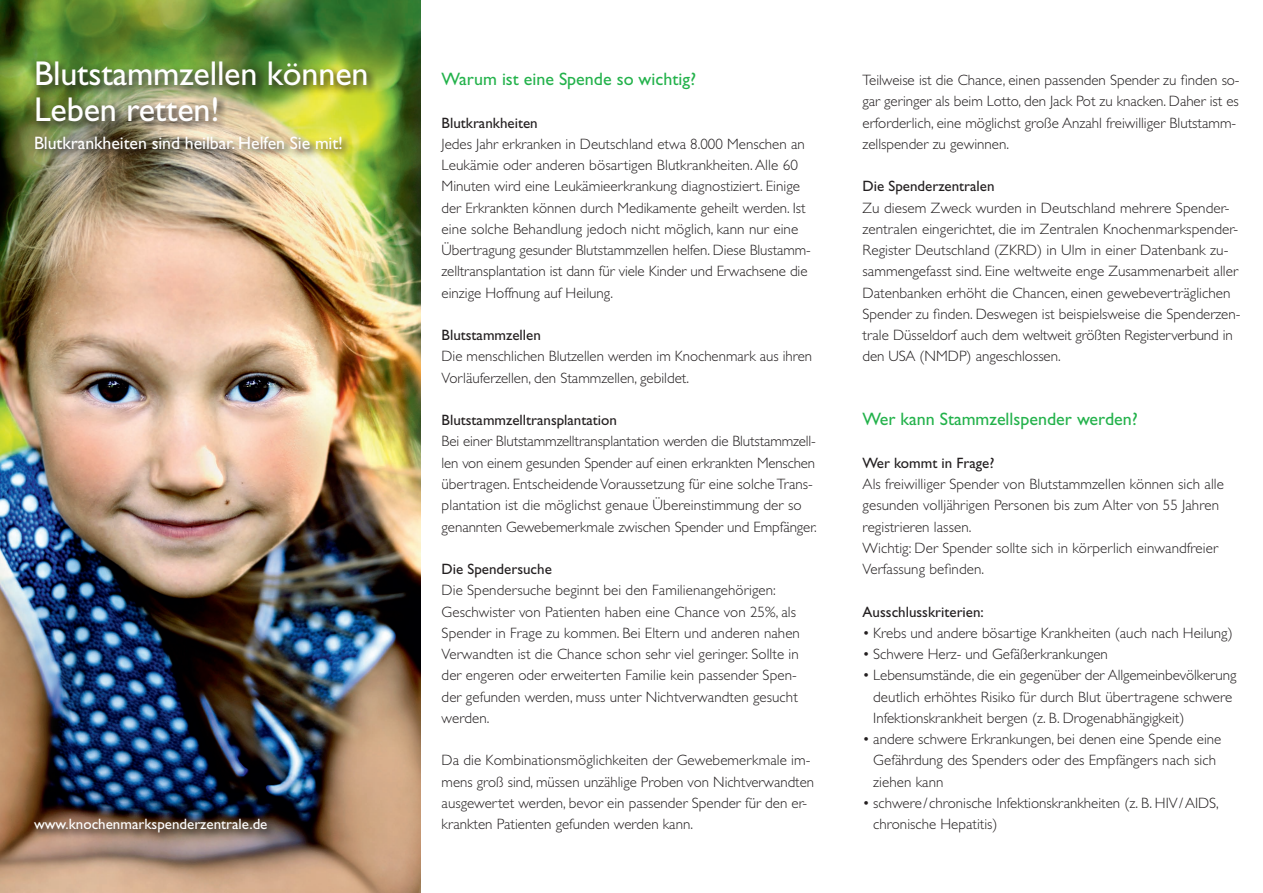
<style>
.page{position:relative;width:1263px;height:893px;background:#fff}
.page>*{position:absolute;margin:0;border:0;box-sizing:border-box;transform-origin:0 0}
.t1{font:34.5px/36px "Gill Sans";letter-spacing:-.005em;color:#fff}
.t2{font:18px "Gill Sans CE";color:#23b24b}
.t3{font:18px "Gill Sans CE";letter-spacing:-.005em;color:#fff}
.t4{font:300 15px/21.3px "Gill Sans CE";color:#231f20}
.t5{font:15px "Gill Sans CE";color:#231f20}
.t6{font:15px "Gill Sans CE";color:#fff}
</style>
<div class="page">
<img style="left:0;top:0;width:421px;height:893px">
<svg style="left:31px;top:815px;width:390px;height:44px;background:#8d7160"></svg>
<img style="left:33px;top:58px;width:388px;height:74px">
<img style="left:32px;top:132px;width:389px;height:56px">
<h1 class="t1" style="left:34px;top:56px;width:336px">Blutstammzellen können<br>Leben retten!</h1>
<p class="t3" style="left:34px;top:132px;width:311px">Blutkrankheiten sind heilbar. Helfen Sie mit!</p>
<p class="t6" style="left:34px;top:815px;width:235px">www.knochenmarkspenderzentrale.de</p>
<p class="t2" style="left:442px;top:69px;width:256px">Warum ist eine Spende so wichtig?</p>
<p class="t5" style="left:442px;top:114px;width:98px">Blutkrankheiten</p>
<p class="t4" style="left:442px;top:133px;width:371px">Jedes Jahr erkranken in Deutschland etwa 8.000 Menschen an Leukämie oder anderen bösartigen Blutkrankheiten. Alle 60<br>Minuten wird eine Leukämieerkrankung diagnostiziert. Einige der Erkrankten können durch Medikamente geheilt werden. Ist eine solche Behandlung jedoch nicht möglich, kann nur eine Übertragung gesunder Blutstammzellen helfen. Diese Blustamm&shy;zelltransplantation ist dann für viele Kinder und Erwachsene die einzige Hoffnung auf Heilung.</p>
<p class="t5" style="left:442px;top:326px;width:101px">Blutstammzellen</p>
<p class="t4" style="left:442px;top:346px;width:372px">Die menschlichen Blutzellen werden im Knochenmark aus ihren<br>Vorläuferzellen, den Stammzellen, gebildet.</p>
<p class="t5" style="left:442px;top:412px;width:177px">Blutstammzelltransplantation</p>
<p class="t4" style="left:442px;top:431px;width:376px">Bei einer Blutstammzelltransplantation werden die Blutstammzell&shy;len von einem gesunden Spender auf einen erkrankten Menschen übertragen. Entscheidende Voraussetzung für eine solche Trans&shy;plantation ist die möglichst genaue Übereinstimmung der so genannten Gewebemerkmale zwischen Spender und Empfänger.</p>
<p class="t5" style="left:442px;top:560px;width:112px">Die Spendersuche</p>
<p class="t4" style="left:442px;top:580px;width:360px">Die Spendersuche beginnt bei den Familienangehörigen:<br>Geschwister von Patienten haben eine Chance von 25%, als Spender in Frage zu kommen. Bei Eltern und anderen nahen Verwandten ist die Chance schon sehr viel geringer. Sollte in der engeren oder erweiterten Familie kein passender Spen&shy;der gefunden werden, muss unter Nichtverwandten gesucht werden.</p>
<p class="t4" style="left:442px;top:750px;width:374px">Da die Kombinationsmöglichkeiten der Gewebemerkmale im&shy;mens groß sind, müssen unzählige Proben von Nichtverwandten ausgewertet werden, bevor ein passender Spender für den er&shy;krankten Patienten gefunden werden kann.</p>
<p class="t4" style="left:863px;top:69px;width:378px">Teilweise ist die Chance, einen passenden Spender zu finden so&shy;gar geringer als beim Lotto, den Jack Pot zu knacken. Daher ist es erforderlich, eine möglichst große Anzahl freiwilliger Blutstamm&shy;zellspender zu gewinnen.</p>
<p class="t5" style="left:863px;top:178px;width:133px">Die Spenderzentralen</p>
<p class="t4" style="left:863px;top:197px;width:379px">Zu diesem Zweck wurden in Deutschland mehrere Spender&shy;zentralen eingerichtet, die im Zentralen Knochenmarkspender-Register Deutschland (ZKRD) in Ulm in einer Datenbank zu&shy;sammengefasst sind. Eine weltweite enge Zusammenarbeit aller Datenbanken erhöht die Chancen, einen gewebeverträglichen Spender zu finden. Deswegen ist beispielsweise die Spenderzen&shy;trale Düsseldorf auch dem weltweit größten Registerverbund in den USA (NMDP) angeschlossen.</p>
<p class="t2" style="left:863px;top:409px;width:277px">Wer kann Stammzellspender werden?</p>
<p class="t5" style="left:863px;top:454px;width:133px">Wer kommt in Frage?</p>
<p class="t4" style="left:863px;top:473px;width:363px">Als freiwilliger Spender von Blutstammzellen können sich alle gesunden volljährigen Personen bis zum Alter von 55 Jahren registrieren lassen.<br>Wichtig: Der Spender sollte sich in körperlich einwandfreier Verfassung befinden.</p>
<p class="t5" style="left:863px;top:603px;width:123px">Ausschlusskriterien:</p>
<p class="t4" style="left:863px;top:622px;width:372px">• Krebs und andere bösartige Krankheiten (auch nach Heilung)</p>
<p class="t4" style="left:863px;top:643px;width:247px">• Schwere Herz- und Gefäßerkrankungen</p>
<p class="t4" style="left:873px;top:665px;width:365px;text-indent:-11px">• Lebensumstände, die ein gegenüber der Allgemeinbevölkerung deutlich erhöhtes Risiko für durch Blut übertragene schwere<br>Infektionskrankheit bergen (z. B. Drogenabhängigkeit)</p>
<p class="t4" style="left:873px;top:728px;width:350px;text-indent:-11px">• andere schwere Erkrankungen, bei denen eine Spende eine<br>Gefährdung des Spenders oder des Empfängers nach sich ziehen kann</p>
<p class="t4" style="left:873px;top:792px;width:347px;text-indent:-11px">• schwere/chronische Infektionskrankheiten (z. B. HIV/AIDS, chronische Hepatitis)</p>
</div>
